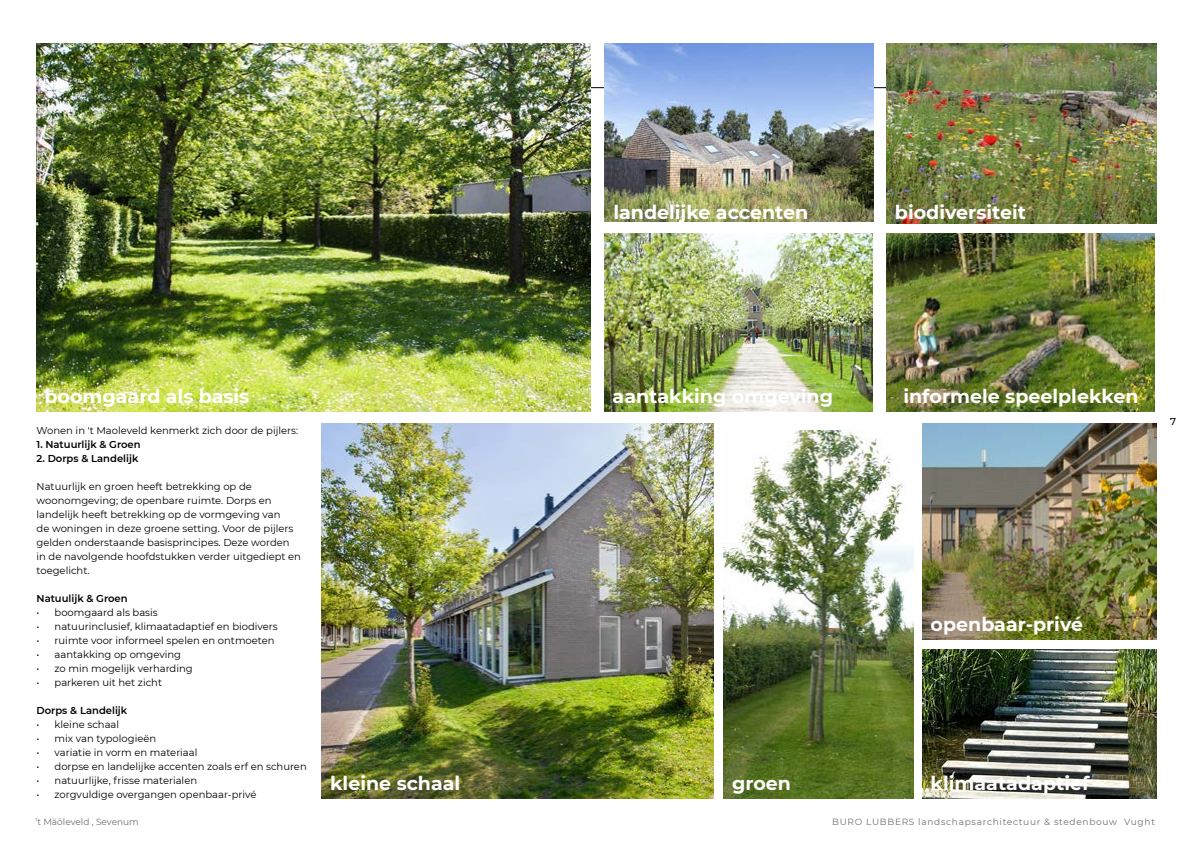
<style>
.page{position:relative;width:1191px;height:842px;background:#fff}
.page>*{position:absolute;margin:0;border:0;box-sizing:border-box;transform-origin:0 0}
.t1{font:700 19px "Montserrat";color:#fff}
.t2{font:10px/14px "Montserrat";color:#000}
.t3{font:600 10px "Montserrat";color:#000}
.t4{font:500 10px "Montserrat";color:#000}
.t5{font:9px "Montserrat";letter-spacing:.08em;color:#706f6f}
.t6{font:9px "Montserrat";color:#706f6f}
</style>
<div class="page">
<hr style="left:36px;top:87px;width:1119px;height:1px;background:#000">
<img style="left:922px;top:424px;width:234px;height:216px">
<img style="left:886px;top:234px;width:269px;height:178px">
<img style="left:886px;top:43px;width:270px;height:180px">
<img style="left:605px;top:43px;width:268px;height:179px">
<img style="left:321px;top:424px;width:392px;height:375px">
<img style="left:604px;top:234px;width:269px;height:178px">
<img style="left:37px;top:43px;width:553px;height:369px">
<img style="left:723px;top:430px;width:190px;height:369px">
<img style="left:922px;top:650px;width:234px;height:149px">
<h1 class="t1" style="left:613px;top:199px;width:196px">landelijke accenten</h1>
<h1 class="t1" style="left:895px;top:199px;width:133px">biodiversiteit</h1>
<h1 class="t1" style="left:45px;top:383px;width:206px">boomgaard als basis</h1>
<p class="t2" style="left:37px;top:423px;width:263px">Wonen in 't Maoleveld kenmerkt zich door de pijlers:</p>
<p class="t3" style="left:37px;top:437px;width:106px">1. Natuurlijk &amp; Groen</p>
<p class="t3" style="left:37px;top:451px;width:103px">2. Dorps &amp; Landelijk</p>
<p class="t2" style="left:37px;top:479px;width:266px">Natuurlijk en groen heeft betrekking op de woonomgeving; de openbare ruimte. Dorps en landelijk heeft betrekking op de vormgeving van<br>de woningen in deze groene setting. Voor de pijlers gelden onderstaande basisprincipes. Deze worden in de navolgende hoofdstukken verder uitgediept en toegelicht.</p>
<p class="t3" style="left:37px;top:591px;width:93px">Natuulijk &amp; Groen</p>
<p class="t2" style="left:37px;top:605px;width:123px">• boomgaard als basis</p>
<p class="t2" style="left:37px;top:619px;width:243px">• natuurinclusief, klimaatadaptief en biodivers</p>
<p class="t2" style="left:37px;top:633px;width:239px">• ruimte voor informeel spelen en ontmoeten</p>
<p class="t2" style="left:37px;top:647px;width:146px">• aantakking op omgeving</p>
<p class="t2" style="left:37px;top:661px;width:158px">• zo min mogelijk verharding</p>
<p class="t2" style="left:37px;top:675px;width:127px">• parkeren uit het zicht</p>
<p class="t3" style="left:37px;top:703px;width:92px">Dorps &amp; Landelijk</p>
<p class="t2" style="left:37px;top:717px;width:84px">• kleine schaal</p>
<p class="t2" style="left:37px;top:731px;width:121px">• mix van typologieën</p>
<p class="t2" style="left:37px;top:745px;width:162px">• variatie in vorm en materiaal</p>
<p class="t2" style="left:37px;top:759px;width:272px">• dorpse en landelijke accenten zoals erf en schuren</p>
<p class="t2" style="left:37px;top:773px;width:162px">• natuurlijke, frisse materialen</p>
<p class="t2" style="left:37px;top:787px;width:221px">• zorgvuldige overgangen openbaar-privé</p>
<h1 class="t1" style="left:612px;top:383px;width:222px">aantakking omgeving</h1>
<h1 class="t1" style="left:903px;top:383px;width:237px">informele speelplekken</h1>
<h1 class="t1" style="left:930px;top:611px;width:154px">openbaar-privé</h1>
<h1 class="t1" style="left:930px;top:770px;width:160px">klimaatadaptief</h1>
<h1 class="t1" style="left:330px;top:770px;width:132px">kleine schaal</h1>
<h1 class="t1" style="left:732px;top:770px;width:60px">groen</h1>
<h1 class="t1" style="left:930px;top:770px;width:167px">open verh rd ng</h1>
<p class="t6" style="left:35px;top:815px;width:105px">’t Mäöleveld , Sevenum</p>
<p class="t5" style="left:832px;top:815px;width:324px">BURO LUBBERS landschapsarchitectuur &amp; stedenbouw Vught</p>
<p class="t4" style="left:1170px;top:414px;width:7px">7</p>
</div>
